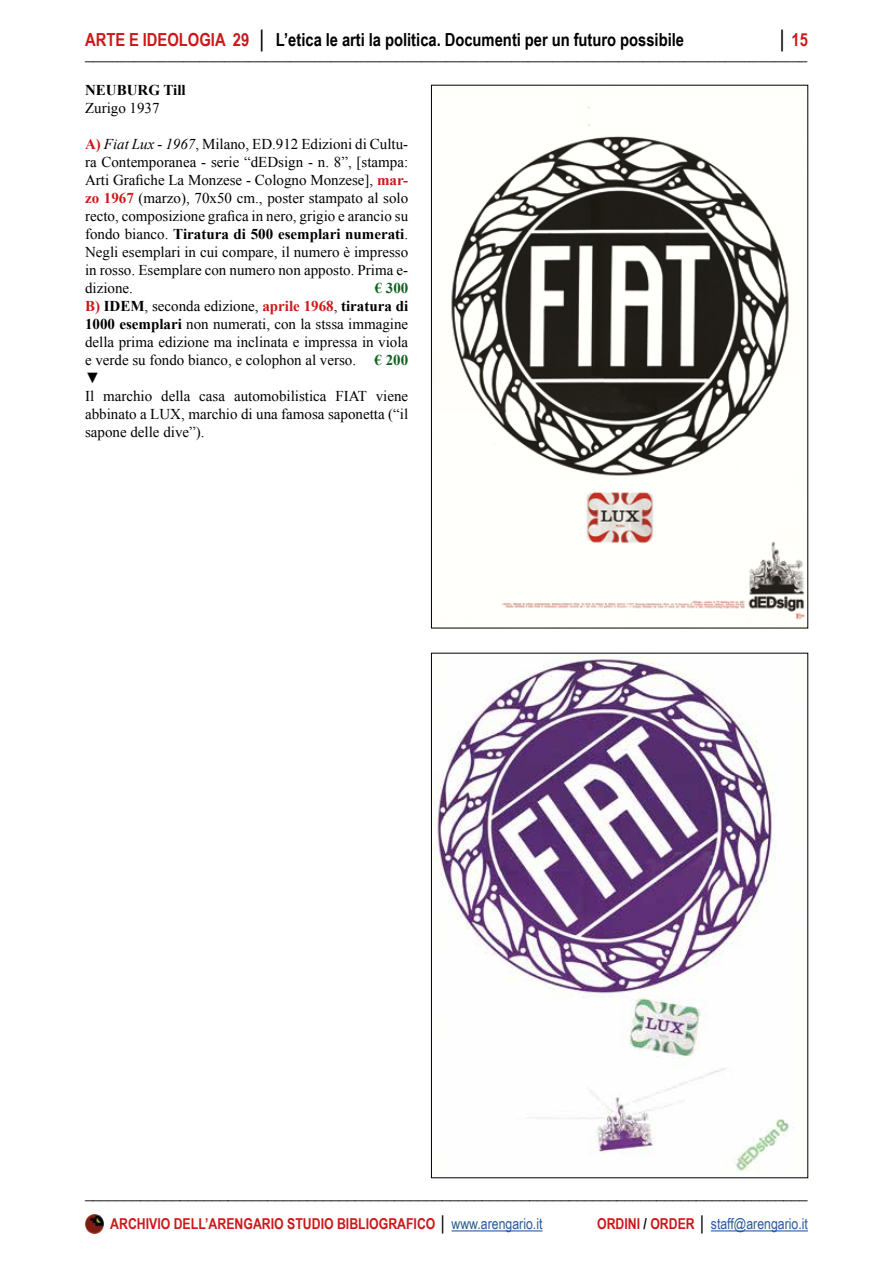
<style>
.page{position:relative;width:893px;height:1263px;background:#fff}
.page>*{position:absolute;margin:0;border:0;box-sizing:border-box;transform-origin:0 0}
.t1{font:18px/13.5px "Arial Narrow";color:#000;text-align:right}
.t2{font:700 18px "Arial Narrow";color:#000}
.t3{font:15px/18px "Times New Roman";color:#000;text-align:justify}
.t4{font:700 15px "Arial Narrow";color:#cd171a}
.t5{font:15px "Arial Narrow";color:#275b9b}
.t6{font:700 15px "Times New Roman";color:#000}
.s1{font-weight:700}
.s2{font-weight:700;color:#cd171a}
.s3{font-style:italic}
.s4{color:#cd171a}
.s5{font-weight:700;color:#0f621f}
.s6{color:#000}
.s7{font-weight:400;color:#275b9b}
.s8{font-weight:700;color:#000}
</style>
<div class="page">
<hr style="left:452px;top:1230px;width:90px;height:1px;background:#275b9b">
<hr style="left:711px;top:1230px;width:97px;height:1px;background:#275b9b">
<img style="left:85px;top:1215px;width:19px;height:18px">
<img style="left:451px;top:106px;width:354px;height:514px">
<img style="left:433px;top:655px;width:361px;height:517px">
<p class="t1" style="left:85px;top:32px;width:724px"><span class="s1">│</span> <span class="s2">15 </span>________________________________________________________________________________________</p>
<p class="t6" style="left:85px;top:80px;width:102px">NEUBURG Till</p>
<p class="t3" style="left:85px;top:99px;width:76px">Zurigo 1937</p>
<p class="t3" style="left:85px;top:135px;width:325px"><span class="s2">A)</span> <span class="s3">Fiat Lux - 1967</span>, Milano, ED.912 Edizioni di Cultu&shy;ra Contemporanea - serie “dEDsign - n. 8”, [stampa:<br>Arti Grafiche La Monzese - Cologno Monzese], <span class="s2">mar&shy;zo 1967</span> (marzo), 70x50 cm., poster stampato al solo recto, composizione grafica in nero, grigio e arancio su fondo bianco. <span class="s1">Tiratura di 500 esemplari numerati</span>.<br>Negli esemplari in cui compare, il numero è impresso in rosso. Esemplare con numero non apposto. Prima e&shy;dizione.</p>
<p class="t2" style="left:85px;top:26px;width:601px"><span class="s4">ARTE E IDEOLOGIA 29</span> │ L’etica le arti la politica. Documenti per un futuro possibile</p>
<p class="t3" style="left:85px;top:279px;width:325px;text-align:left;text-indent:290px"><span class="s5">€ 300<br></span><span class="s2">B)</span> <span class="s1">IDEM</span>, seconda edizione, <span class="s2">aprile 1968</span>, <span class="s1">tiratura di 1000 esemplari</span> non numerati, con la stssa immagine della prima edizione ma inclinata e impressa in viola e verde su fondo bianco, e colophon al verso. <span class="s5">€ 200 </span>▼<br>Il marchio della casa automobilistica FIAT viene abbinato a LUX, marchio di una famosa saponetta (“il sapone delle dive”).</p>
<p class="t1" style="left:85px;top:1185px;width:724px">___________________________________________________________________________________________</p>
<p class="t4" style="left:110px;top:1213px;width:434px">ARCHIVIO DELL’ARENGARIO STUDIO BIBLIOGRAFICO <span class="s6">│</span> <span class="s7">www.arengario.it</span></p>
<p class="t5" style="left:597px;top:1213px;width:212px"><span class="s2">ORDINI</span> <span class="s8">/</span> <span class="s2">ORDER</span> <span class="s8">│</span> staff@arengario.it</p>
</div>
